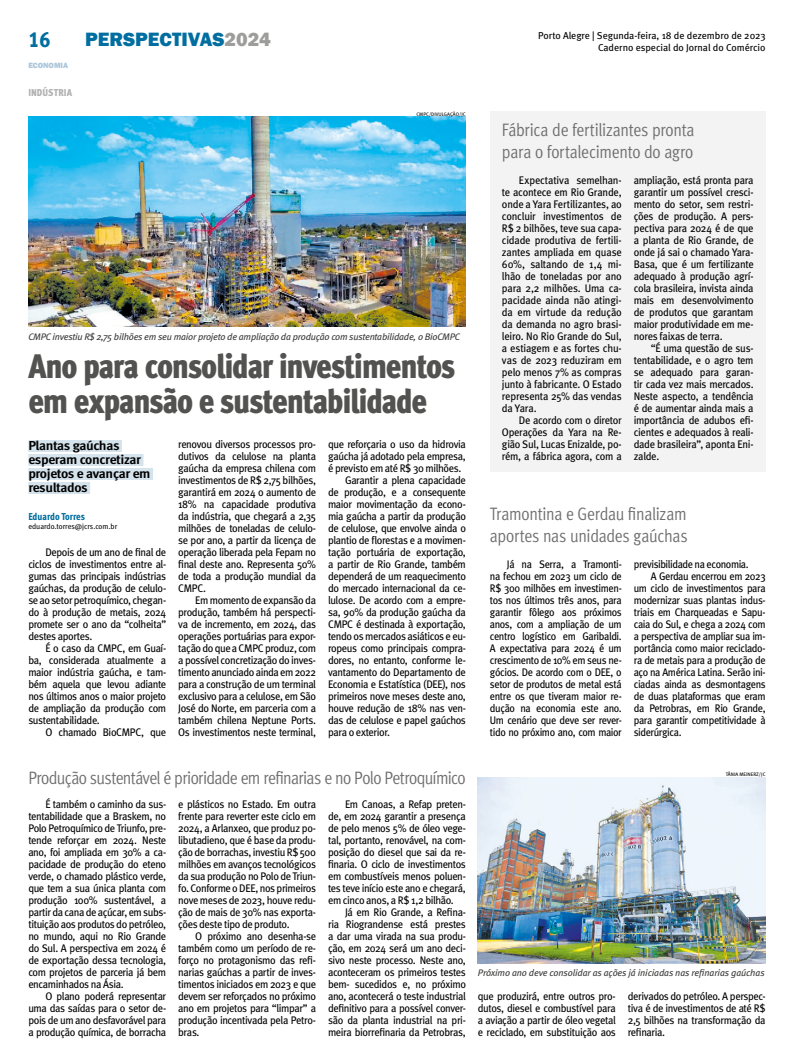
<style>
.page{position:relative;width:794px;height:1063px;background:#fff}
.page>*{position:absolute;margin:0;border:0;box-sizing:border-box;transform-origin:0 0}
.Abre{font:34px/35px "Meta Cond Black LF";letter-spacing:-.04em;color:#525251}
.t1{font:22px "Meta Cond Extra Bold LF";color:#006ea0}
.t2{font:800 19.8px "Franklin Gothic";color:#006ea0}
.Retranca_2_1{font:18px/22px "Meta Cond Normal LF";letter-spacing:-.02em;color:#706f6f}
.Linha_de_Apoio{font:700 13px/14px "Meta Cond";letter-spacing:-.025em;color:#000;scale:1.2 1}
.TEXTO{font:11px/12px "Meta";letter-spacing:-.035em;color:#000;text-align:justify;scale:.95 1}
.TEXTO-2{font:11px/12px "Meta";letter-spacing:-.035em;color:#000;text-align:justify;scale:.93 1}
.t3{font:10px "Meta";color:#000}
.Assinatura{font:800 10px "Meta Cond";letter-spacing:-.005em;color:#006ea0}
.CARTOLA{font:900 10px "Meta Cond";letter-spacing:.005em;color:#b3b2b2}
.Legenda{font:italic 9.5px "Meta";letter-spacing:-.02em;color:#3c3c3b}
.t4{font:800 7.8px "Franklin Gothic";color:#aac6da}
.E-mail{font:7.7px "Meta Cond Book LF";color:#000;scale:1.11 1}
.Crédito{font:5px "Meta Book Caps";color:#000}
.s1{color:#9d9d9c}
</style>
<div class="page">
<div style="left:490px;top:112px;width:275px;height:360px;background:#f3f3f3"></div>
<div style="left:28px;top:440px;width:94px;height:12px;background:#d5e3ec"></div>
<div style="left:28px;top:454px;width:115px;height:12px;background:#d5e3ec"></div>
<div style="left:28px;top:468px;width:125px;height:12px;background:#d5e3ec"></div>
<div style="left:28px;top:482px;width:62px;height:12px;background:#d5e3ec"></div>
<img style="left:28px;top:117px;width:438px;height:210px">
<img style="left:478px;top:777px;width:287px;height:187px">
<p class="t1" style="left:28px;top:26px;width:23px">16</p>
<p class="t3" style="left:538px;top:29px;width:229px">Porto Alegre | Segunda-feira, 18 de dezembro de 2023</p>
<h3 class="t2" style="left:85px;top:27px;width:187px">PERSPECTIVAS<span class="s1">2024</span></h3>
<p class="t3" style="left:598px;top:41px;width:169px">Caderno especial do Jornal do Comércio</p>
<p class="t4" style="left:28px;top:61px;width:41px">ECONOMIA</p>
<p class="CARTOLA" style="left:28px;top:86px;width:45px">INDÚSTRIA</p>
<p class="Crédito" style="left:416px;top:111px;width:51px">CMPC/DIVULGAÇÃO/JC</p>
<p class="Legenda" style="left:28px;top:331px;width:433px">CMPC investiu R$ 2,75 bilhões em seu maior projeto de ampliação da produção com sustentabilidade, o BioCMPC</p>
<p class="Abre" style="left:28px;top:348px;width:429px">Ano para consolidar investimentos em expansão e sustentabilidade</p>
<p class="Linha_de_Apoio" style="left:28px;top:438px;width:103px">Plantas gaúchas esperam concretizar projetos e avançar em resultados</p>
<p class="Assinatura" style="left:28px;top:510px;width:58px">Eduardo Torres</p>
<p class="E-mail" style="left:28px;top:522px;width:82px">eduardo.torres@jcrs.com.br</p>
<p class="TEXTO" style="left:28px;top:546px;width:147px;text-indent:17px">Depois de um ano de final de ciclos de investimentos entre al&shy;gumas das principais indústrias gaúchas, da produção de celulo&shy;se ao setor petroquímico, chegan&shy;do à produção de metais, 2024 promete ser o ano da “colheita” destes aportes.</p>
<p class="TEXTO" style="left:28px;top:642px;width:147px;text-indent:17px">É o caso da CMPC, em Guaí&shy;ba, considerada atualmente a maior indústria gaúcha, e tam&shy;bém aquela que levou adiante nos últimos anos o maior projeto de ampliação da produção com sustentabilidade.</p>
<p class="TEXTO" style="left:45px;top:726px;width:129px">O chamado BioCMPC, que</p>
<p class="TEXTO" style="left:178px;top:438px;width:147px">renovou diversos processos pro&shy;dutivos da celulose na planta gaúcha da empresa chilena com investimentos de R$ 2,75 bilhões, garantirá em 2024 o aumento de 18% na capacidade produtiva da indústria, que chegará a 2,35 milhões de toneladas de celulo&shy;se por ano, a partir da licença de operação liberada pela Fepam no final deste ano. Representa 50% de toda a produção mundial da CMPC.</p>
<p class="TEXTO" style="left:178px;top:594px;width:147px;text-indent:17px">Em momento de expansão da produção, também há perspecti&shy;va de incremento, em 2024, das operações portuárias para expor&shy;tação do que a CMPC produz, com a possível concretização do inves&shy;timento anunciado ainda em 2022 para a construção de um terminal exclusivo para a celulose, em São José do Norte, em parceria com a também chilena Neptune Ports.<br>Os investimentos neste terminal,</p>
<p class="TEXTO" style="left:328px;top:438px;width:147px">que reforçaria o uso da hidrovia gaúcha já adotado pela empresa, é previsto em até R$ 30 milhões.</p>
<p class="TEXTO" style="left:328px;top:474px;width:147px;text-indent:17px">Garantir a plena capacidade de produção, e a consequente maior movimentação da econo&shy;mia gaúcha a partir da produção de celulose, que envolve ainda o plantio de florestas e a movimen&shy;tação portuária de exportação, a partir de Rio Grande, também dependerá de um reaquecimento do mercado internacional da ce&shy;lulose. De acordo com a empre&shy;sa, 90% da produção gaúcha da CMPC é destinada à exportação, tendo os mercados asiáticos e eu&shy;ropeus como principais compra&shy;dores, no entanto, conforme le&shy;vantamento do Departamento de Economia e Estatística (DEE), nos primeiros nove meses deste ano, houve redução de 18% nas ven&shy;das de celulose e papel gaúchos para o exterior.</p>
<p class="Retranca_2_1" style="left:502px;top:119px;width:194px">Fábrica de fertilizantes pronta para o fortalecimento do agro</p>
<p class="TEXTO" style="left:502px;top:174px;width:128px;text-indent:17px">Expectativa semelhan&shy;te acontece em Rio Grande, onde a Yara Fertilizantes, ao concluir investimentos de R$ 2 bilhões, teve sua capa&shy;cidade produtiva de fertili&shy;zantes ampliada em quase 60%, saltando de 1,4 mi&shy;lhão de toneladas por ano para 2,2 milhões. Uma ca&shy;pacidade ainda não atingi&shy;da em virtude da redução da demanda no agro brasi&shy;leiro. No Rio Grande do Sul, a estiagem e as fortes chu&shy;vas de 2023 reduziram em pelo menos 7% as compras junto à fabricante. O Estado representa 25% das vendas da Yara.</p>
<p class="TEXTO" style="left:502px;top:414px;width:128px;text-indent:17px">De acordo com o diretor Operações da Yara na Re&shy;gião Sul, Lucas Enizalde, po&shy;rém, a fábrica agora, com a</p>
<p class="TEXTO" style="left:634px;top:174px;width:128px">ampliação, está pronta para garantir um possível cresci&shy;mento do setor, sem restri&shy;ções de produção. A pers&shy;pectiva para 2024 é de que a planta de Rio Grande, de onde já sai o chamado Yara-Basa, que é um fertilizante adequado à produção agrí&shy;cola brasileira, invista ainda mais em desenvolvimento de produtos que garantam maior produtividade em me&shy;nores faixas de terra.</p>
<p class="TEXTO" style="left:634px;top:342px;width:128px;text-indent:17px">“É uma questão de sus&shy;tentabilidade, e o agro tem se adequado para garan&shy;tir cada vez mais mercados.<br>Neste aspecto, a tendência é de aumentar ainda mais a importância de adubos efi&shy;cientes e adequados à reali&shy;dade brasileira”, aponta Eni&shy;zalde.</p>
<p class="Retranca_2_1" style="left:490px;top:503px;width:199px">Tramontina e Gerdau finalizam aportes nas unidades gaúchas</p>
<p class="TEXTO-2" style="left:490px;top:558px;width:143px;text-indent:17px">Já na Serra, a Tramonti&shy;na fechou em 2023 um ciclo de R$ 300 milhões em investimen&shy;tos nos últimos três anos, para garantir fôlego aos próximos anos, com a ampliação de um centro logístico em Garibaldi.<br>A expectativa para 2024 é um crescimento de 10% em seus ne&shy;gócios. De acordo com o DEE, o setor de produtos de metal está entre os que tiveram maior re&shy;dução na economia este ano.<br>Um cenário que deve ser rever&shy;tido no próximo ano, com maior</p>
<p class="TEXTO-2" style="left:634px;top:558px;width:125px">previsibilidade na economia.</p>
<p class="TEXTO-2" style="left:634px;top:570px;width:143px;text-indent:17px">A Gerdau encerrou em 2023 um ciclo de investimentos para modernizar suas plantas indus&shy;triais em Charqueadas e Sapu&shy;caia do Sul, e chega a 2024 com a perspectiva de ampliar sua im&shy;portância como maior reciclado&shy;ra de metais para a produção de aço na América Latina. Serão ini&shy;ciadas ainda as desmontagens de duas plataformas que eram da Petrobras, em Rio Grande, para garantir competitividade à siderúrgica.</p>
<p class="Retranca_2_1" style="left:28px;top:767px;width:439px">Produção sustentável é prioridade em refinarias e no Polo Petroquímico</p>
<p class="TEXTO" style="left:28px;top:798px;width:147px;text-indent:17px">É também o caminho da sus&shy;tentabilidade que a Braskem, no Polo Petroquímico de Triunfo, pre&shy;tende reforçar em 2024. Neste ano, foi ampliada em 30% a ca&shy;pacidade de produção do eteno verde, o chamado plástico verde, que tem a sua única planta com produção 100% sustentável, a partir da cana de açúcar, em subs&shy;tituição aos produtos do petróleo, no mundo, aqui no Rio Grande do Sul. A perspectiva em 2024 é de exportação dessa tecnologia, com projetos de parceria já bem encaminhados na Ásia.</p>
<p class="TEXTO" style="left:28px;top:990px;width:147px;text-indent:17px">O plano poderá representar uma das saídas para o setor de&shy;pois de um ano desfavorável para a produção química, de borracha</p>
<p class="TEXTO" style="left:178px;top:798px;width:147px">e plásticos no Estado. Em outra frente para reverter este ciclo em 2024, a Arlanxeo, que produz po&shy;libutadieno, que é base da produ&shy;ção de borrachas, investiu R$ 500 milhões em avanços tecnológicos da sua produção no Polo de Triun&shy;fo. Conforme o DEE, nos primeiros nove meses de 2023, houve redu&shy;ção de mais de 30% nas exporta&shy;ções deste tipo de produto.</p>
<p class="TEXTO" style="left:178px;top:930px;width:147px;text-indent:17px">O próximo ano desenha-se também como um período de re&shy;forço no protagonismo das refi&shy;narias gaúchas a partir de inves&shy;timentos iniciados em 2023 e que devem ser reforçados no próximo ano em projetos para “limpar” a produção incentivada pela Petro&shy;bras.</p>
<p class="TEXTO" style="left:328px;top:798px;width:147px;text-indent:17px">Em Canoas, a Refap preten&shy;de, em 2024 garantir a presença de pelo menos 5% de óleo vege&shy;tal, portanto, renovável, na com&shy;posição do diesel que sai da re&shy;finaria. O ciclo de investimentos em combustíveis menos poluen&shy;tes teve início este ano e chegará, em cinco anos, a R$ 1,2 bilhão.</p>
<p class="TEXTO" style="left:328px;top:906px;width:147px;text-indent:17px">Já em Rio Grande, a Refina&shy;ria Riograndense está prestes a dar uma virada na sua produ&shy;ção, em 2024 será um ano deci&shy;sivo neste processo. Neste ano, aconteceram os primeiros testes bem- sucedidos e, no próximo ano, acontecerá o teste industrial definitivo para a possível conver&shy;são da planta industrial na pri&shy;meira biorrefinaria da Petrobras,</p>
<p class="Crédito" style="left:726px;top:771px;width:41px">TÂNIA MEINERZ/JC</p>
<p class="Legenda" style="left:478px;top:967px;width:288px">Próximo ano deve consolidar as ações já iniciadas nas refinarias gaúchas</p>
<p class="TEXTO" style="left:478px;top:990px;width:147px">que produzirá, entre outros pro&shy;dutos, diesel e combustível para a aviação a partir de óleo vegetal e reciclado, em substituição aos</p>
<p class="TEXTO" style="left:628px;top:990px;width:147px">derivados do petróleo. A perspec&shy;tiva é de investimentos de até R$ 2,5 bilhões na transformação da refinaria.</p>
</div>
